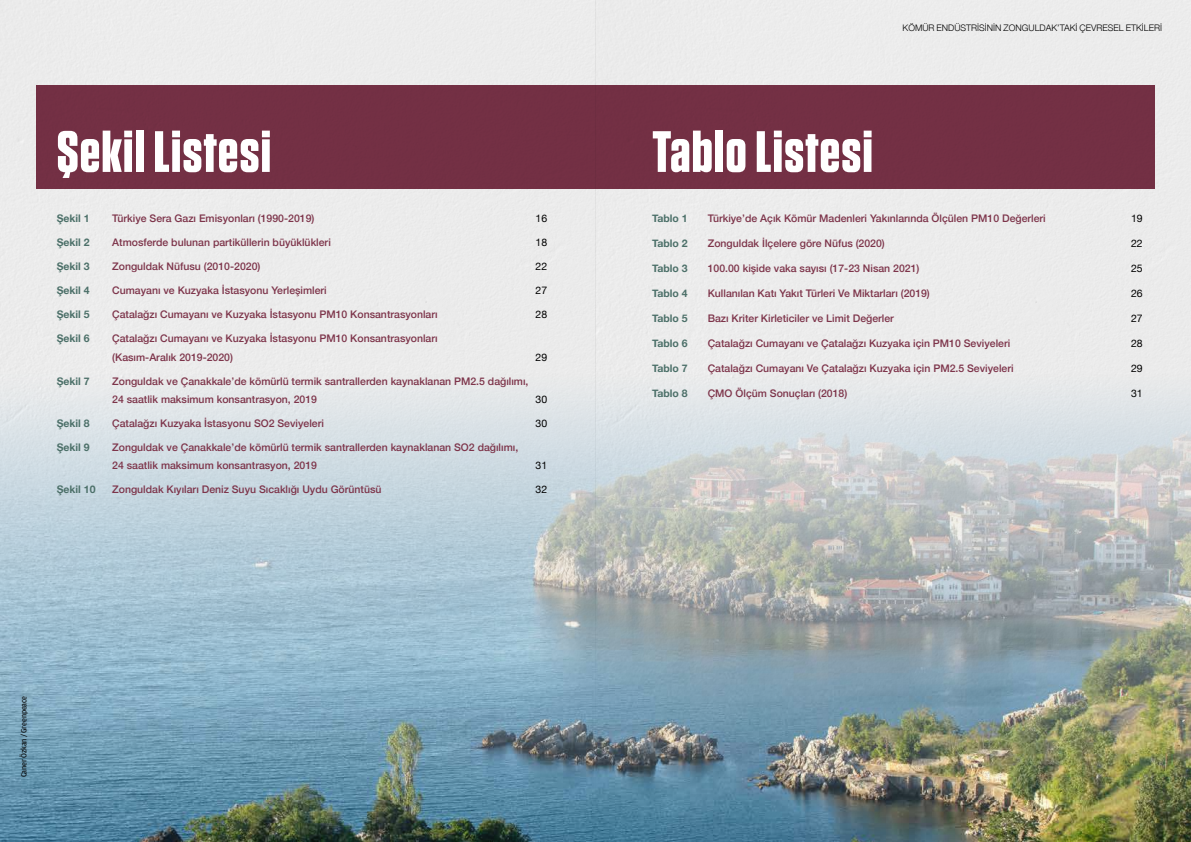
<style>
.page{position:relative;width:1191px;height:842px;background:#fff}
.page>*{position:absolute;margin:0;border:0;box-sizing:border-box;transform-origin:0 0}
.t1{font:700 58.2px "Tungsten";letter-spacing:.02em;color:#fff}
.t2{font:500 10.5px/18.3px "Helvetica Neue";color:#7d344a}
.t3{font:700 10.5px "Helvetica Neue";color:#4c7069}
.t4{font:10.5px "Helvetica Neue";color:#000}
.t5{font:300 9px "Helvetica Neue";color:#000}
.t6{font:8px "Amplitude";letter-spacing:-.025em;color:#000}
</style>
<div class="page">
<div style="left:36px;top:85px;width:1119px;height:104px;background:#733044"></div>
<img style="left:0;top:374px;width:1191px;height:468px">
<p class="t5" style="left:902px;top:21px;width:261px">KÖMÜR ENDÜSTRISININ ZONGULDAK’TAKİ ÇEVRESEL ETKILERI</p>
<h1 class="t1" style="left:57px;top:121px;width:216px">Şekil Listesi</h1>
<h1 class="t1" style="left:652px;top:121px;width:222px">Tablo Listesi</h1>
<p class="t3" style="left:652px;top:210px;width:37px">Tablo 1</p>
<p class="t2" style="left:707px;top:208px;width:339px">Türkiye’de Açık Kömür Madenleri Yakınlarında Ölçülen PM10 Değerleri</p>
<p class="t4" style="left:1131px;top:211px;width:13px">19</p>
<p class="t3" style="left:652px;top:235px;width:37px">Tablo 2</p>
<p class="t2" style="left:707px;top:233px;width:179px">Zonguldak İlçelere göre Nüfus (2020)</p>
<p class="t4" style="left:1131px;top:236px;width:13px">22</p>
<p class="t3" style="left:652px;top:260px;width:37px">Tablo 3</p>
<p class="t2" style="left:707px;top:258px;width:213px">100.00 kişide vaka sayısı (17-23 Nisan 2021)</p>
<p class="t4" style="left:1131px;top:261px;width:13px">25</p>
<p class="t3" style="left:652px;top:285px;width:37px">Tablo 4</p>
<p class="t2" style="left:707px;top:283px;width:224px">Kullanılan Katı Yakıt Türleri Ve Miktarları (2019)</p>
<p class="t4" style="left:1131px;top:286px;width:13px">26</p>
<p class="t3" style="left:652px;top:310px;width:37px">Tablo 5</p>
<p class="t2" style="left:707px;top:308px;width:188px">Bazı Kriter Kirleticiler ve Limit Değerler</p>
<p class="t4" style="left:1131px;top:311px;width:13px">27</p>
<p class="t3" style="left:652px;top:335px;width:37px">Tablo 6</p>
<p class="t2" style="left:707px;top:333px;width:304px">Çatalağzı Cumayanı ve Çatalağzı Kuzyaka için PM10 Seviyeleri</p>
<p class="t4" style="left:1131px;top:336px;width:13px">28</p>
<p class="t3" style="left:652px;top:360px;width:37px">Tablo 7</p>
<p class="t2" style="left:707px;top:358px;width:307px">Çatalağzı Cumayanı Ve Çatalağzı Kuzyaka için PM2.5 Seviyeleri</p>
<p class="t4" style="left:1131px;top:361px;width:13px">29</p>
<p class="t3" style="left:652px;top:385px;width:37px">Tablo 8</p>
<p class="t2" style="left:707px;top:383px;width:141px">ÇMO Ölçüm Sonuçları (2018)</p>
<p class="t4" style="left:1131px;top:386px;width:13px">31</p>
<p class="t3" style="left:57px;top:210px;width:34px">Şekil 1</p>
<p class="t2" style="left:112px;top:208px;width:204px">Türkiye Sera Gazı Emisyonları (1990-2019)</p>
<p class="t4" style="left:535px;top:211px;width:13px">16</p>
<p class="t3" style="left:57px;top:234px;width:34px">Şekil 2</p>
<p class="t2" style="left:112px;top:232px;width:220px">Atmosferde bulunan partiküllerin büyüklükleri</p>
<p class="t4" style="left:535px;top:235px;width:13px">18</p>
<p class="t3" style="left:57px;top:258px;width:34px">Şekil 3</p>
<p class="t2" style="left:112px;top:256px;width:150px">Zonguldak Nüfusu (2010-2020)</p>
<p class="t4" style="left:535px;top:259px;width:13px">22</p>
<p class="t3" style="left:57px;top:282px;width:34px">Şekil 4</p>
<p class="t2" style="left:112px;top:280px;width:216px">Cumayanı ve Kuzyaka İstasyonu Yerleşimleri</p>
<p class="t4" style="left:535px;top:283px;width:13px">27</p>
<p class="t3" style="left:57px;top:306px;width:34px">Şekil 5</p>
<p class="t2" style="left:112px;top:304px;width:327px">Çatalağzı Cumayanı ve Kuzyaka İstasyonu PM10 Konsantrasyonları</p>
<p class="t4" style="left:535px;top:307px;width:13px">28</p>
<p class="t3" style="left:57px;top:330px;width:34px">Şekil 6</p>
<p class="t2" style="left:112px;top:329px;width:327px">Çatalağzı Cumayanı ve Kuzyaka İstasyonu PM10 Konsantrasyonları (Kasım-Aralık 2019-2020)</p>
<p class="t4" style="left:535px;top:349px;width:13px">29</p>
<p class="t3" style="left:57px;top:373px;width:34px">Şekil 7</p>
<p class="t2" style="left:112px;top:371px;width:418px">Zonguldak ve Çanakkale’de kömürlü termik santrallerden kaynaklanan PM2.5 dağılımı,<br>24 saatlik maksimum konsantrasyon, 2019</p>
<p class="t4" style="left:535px;top:392px;width:13px">30</p>
<p class="t3" style="left:57px;top:415px;width:34px">Şekil 8</p>
<p class="t2" style="left:112px;top:413px;width:213px">Çatalağzı Kuzyaka İstasyonu SO2 Seviyeleri</p>
<p class="t4" style="left:535px;top:416px;width:13px">30</p>
<p class="t3" style="left:57px;top:439px;width:34px">Şekil 9</p>
<p class="t2" style="left:112px;top:437px;width:407px">Zonguldak ve Çanakkale’de kömürlü termik santrallerden kaynaklanan SO2 dağılımı,<br>24 saatlik maksimum konsantrasyon, 2019</p>
<p class="t4" style="left:535px;top:458px;width:13px">31</p>
<p class="t3" style="left:57px;top:481px;width:40px">Şekil 10</p>
<p class="t2" style="left:112px;top:479px;width:271px">Zonguldak Kıyıları Deniz Suyu Sıcaklığı Uydu Görüntüsü</p>
<p class="t4" style="left:535px;top:482px;width:13px">32</p>
<p class="t6" style="left:19px;top:777px;width:83px;rotate:-90deg">Caner Özkan / Greenpeace</p>
</div>
